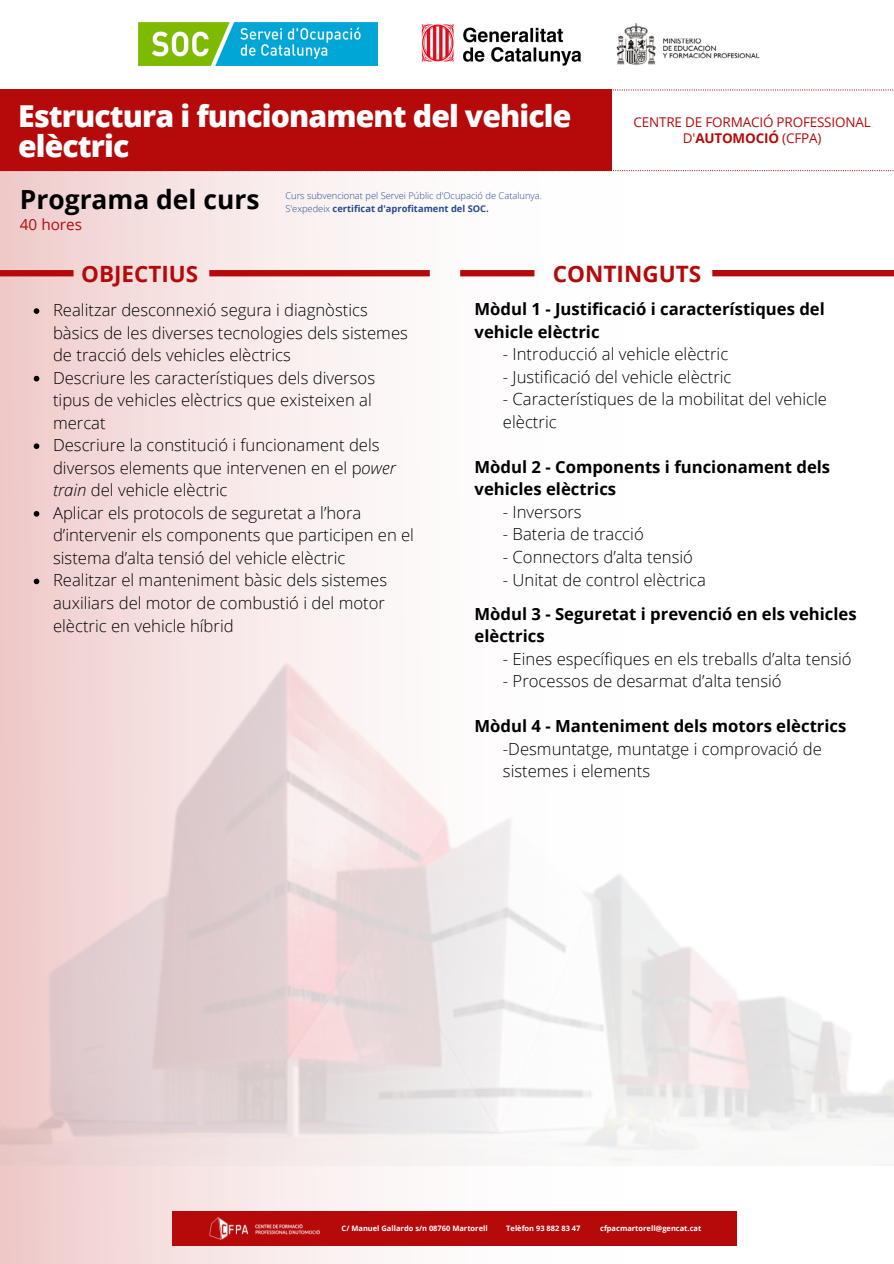
<style>
.page{position:relative;width:894px;height:1264px;background:#fff}
.page>*{position:absolute;margin:0;border:0;box-sizing:border-box;transform-origin:0 0}
.t1{font:800 30.15px/29.7px "Open Sans";letter-spacing:-.03em;color:#fff}
.t2{font:700 26.4px "Open Sans";color:#000}
.t3{font:700 22.5px "Open Sans";color:#b60a0a}
.t4{font:700 22.35px "Open Sans";color:#b60a0a}
.t5{font:300 16.65px/22.5px "Open Sans";color:#000}
.t6{font:700 16.65px "Open Sans";color:#000}
.t7{font:15.3px "Open Sans";color:#b60a0a}
.t8{font:13.5px/16px "Open Sans";letter-spacing:-.01em;color:#b60a0a;text-align:center}
.t9{font:300 9.3px "Open Sans";color:#264a92}
.t10{font:700 9.3px "Open Sans";color:#264a92}
.t11{font:700 7.5px "Open Sans";color:#fff}
.s1{font-weight:700}
.s2{font-weight:300}
.s3{font-style:italic}
</style>
<div class="page">
<div style="left:0;top:90px;width:623px;height:1173px;background:linear-gradient(to right,#f1d0d0,#fff)"></div>
<svg style="left:612px;top:89px;width:281px;height:1px"></svg>
<div style="left:0;top:89px;width:612px;height:82px;background:#b60a0a"></div>
<svg style="left:0;top:270px;width:73px;height:6px"></svg>
<div style="left:172px;top:1211px;width:564px;height:34px;background:#b60a0a"></div>
<svg style="left:209px;top:270px;width:220px;height:6px"></svg>
<svg style="left:712px;top:270px;width:181px;height:6px"></svg>
<svg style="left:460px;top:270px;width:74px;height:6px"></svg>
<img style="left:209px;top:1217px;width:110px;height:23px">
<svg style="left:34px;top:308px;width:5px;height:6px"></svg>
<svg style="left:34px;top:376px;width:5px;height:5px"></svg>
<svg style="left:34px;top:443px;width:5px;height:6px"></svg>
<svg style="left:34px;top:511px;width:5px;height:5px"></svg>
<svg style="left:34px;top:578px;width:5px;height:6px"></svg>
<svg style="left:612px;top:170px;width:281px;height:1px"></svg>
<img style="left:138px;top:23px;width:239px;height:42px">
<img style="left:421px;top:24px;width:161px;height:42px">
<img style="left:0;top:639px;width:893px;height:526px">
<img style="left:616px;top:23px;width:144px;height:42px">
<p class="t1" style="left:18px;top:100px;width:554px">Estructura i funcionament del vehicle elèctric</p>
<p class="t2" style="left:20px;top:181px;width:241px">Programa del curs</p>
<p class="t7" style="left:20px;top:213px;width:64px">40 hores</p>
<p class="t4" style="left:81px;top:258px;width:118px">OBJECTIUS</p>
<p class="t8" style="left:633px;top:114px;width:238px">CENTRE DE FORMACIÓ PROFESSIONAL<br>D'<span class="s1">AUTOMOCIÓ</span> (CFPA)</p>
<p class="t9" style="left:285px;top:189px;width:258px">Curs subvencionat pel Servei Públic d'Ocupació de Catalunya.</p>
<p class="t10" style="left:285px;top:202px;width:205px"><span class="s2">S'expedeix</span> certificat d'aprofitament del SOC.</p>
<p class="t3" style="left:552px;top:258px;width:150px">CONTINGUTS</p>
<p class="t5" style="left:53px;top:298px;width:316px">Realitzar desconnexió segura i diagnòstics</p>
<p class="t5" style="left:53px;top:321px;width:356px">bàsics de les diverses tecnologies dels sistemes de tracció dels vehicles elèctrics</p>
<p class="t5" style="left:53px;top:388px;width:320px">tipus de vehicles elèctrics que existeixen al mercat</p>
<p class="t5" style="left:53px;top:456px;width:344px">diversos elements que intervenen en el p<span class="s3">ower train</span> del vehicle elèctric</p>
<p class="t5" style="left:53px;top:366px;width:323px">Descriure les característiques dels diversos</p>
<p class="t5" style="left:53px;top:433px;width:328px">Descriure la constitució i funcionament dels</p>
<p class="t5" style="left:53px;top:501px;width:362px">Aplicar els protocols de seguretat a l’hora d’intervenir els components que participen en el sistema d’alta tensió del vehicle elèctric</p>
<p class="t5" style="left:53px;top:568px;width:335px">Realitzar el manteniment bàsic dels sistemes</p>
<p class="t6" style="left:474px;top:297px;width:351px">Mòdul 1 - Justificació i característiques del</p>
<p class="t6" style="left:474px;top:320px;width:126px">vehicle elèctric</p>
<p class="t5" style="left:503px;top:342px;width:227px">- Introducció al vehicle elèctric</p>
<p class="t5" style="left:503px;top:365px;width:230px">- Justificació del vehicle elèctric</p>
<p class="t5" style="left:503px;top:387px;width:325px">- Característiques de la mobilitat del vehicle elèctric</p>
<p class="t6" style="left:474px;top:455px;width:357px">Mòdul 2 - Components i funcionament dels</p>
<p class="t6" style="left:474px;top:477px;width:143px">vehicles elèctrics</p>
<p class="t5" style="left:503px;top:500px;width:80px">- Inversors</p>
<p class="t5" style="left:503px;top:522px;width:142px">- Bateria de tracció</p>
<p class="t5" style="left:503px;top:545px;width:191px">- Connectors d’alta tensió</p>
<p class="t5" style="left:503px;top:568px;width:204px">- Unitat de control elèctrica</p>
<p class="t5" style="left:53px;top:591px;width:333px">auxiliars del motor de combustió i del motor elèctric en vehicle híbrid</p>
<p class="t6" style="left:474px;top:601px;width:383px">Mòdul 3 - Seguretat i prevenció en els vehicles</p>
<p class="t6" style="left:474px;top:624px;width:72px">elèctrics</p>
<p class="t5" style="left:503px;top:647px;width:350px">- Eines específiques en els treballs d’alta tensió</p>
<p class="t5" style="left:503px;top:669px;width:280px">- Processos de desarmat d’alta tensió</p>
<p class="t6" style="left:474px;top:714px;width:373px">Mòdul 4 - Manteniment dels motors elèctrics</p>
<p class="t5" style="left:503px;top:737px;width:320px">-Desmuntatge, muntatge i comprovació de sistemes i elements</p>
<p class="t11" style="left:341px;top:1222px;width:147px">C/ Manuel Gallardo s/n 08760 Martorell</p>
<p class="t11" style="left:506px;top:1223px;width:76px">Telèfon 93 882 83 47</p>
<p class="t11" style="left:600px;top:1222px;width:103px">cfpacmartorell@gencat.cat</p>
</div>
